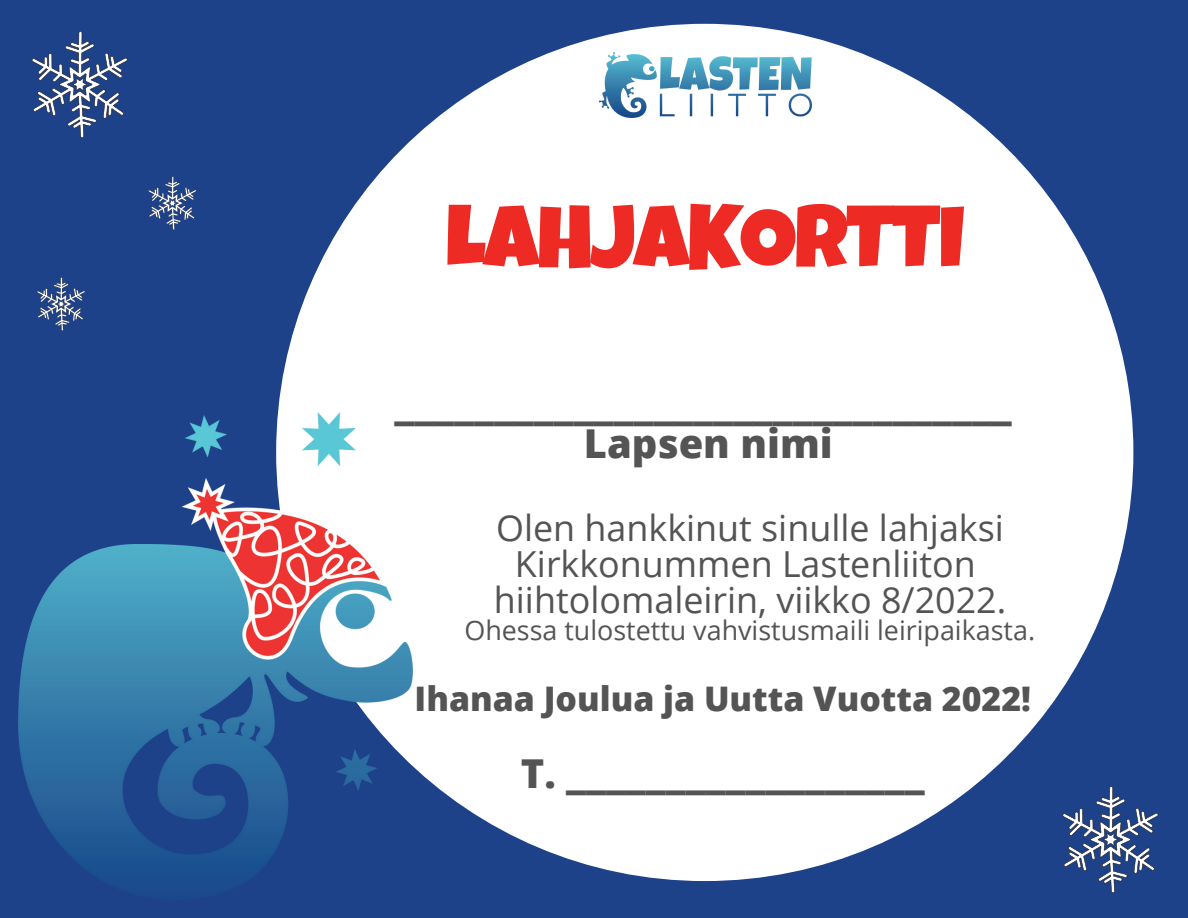
<style>
.page{position:relative;width:1188px;height:918px;background:#1d4289}
.page>*{position:absolute;margin:0;border:0;box-sizing:border-box;transform-origin:0 0}
.t1{font:88.5px "Luckiest Guy";letter-spacing:-.02em;color:#ee2a25}
.t2{font:800 39.9px "Open Sans";color:#545454}
.t3{font:36px/35.7px "Open Sans";color:#545454;text-align:center}
.t4{font:800 33.9px "Open Sans";color:#545454}
.t5{font:27px "Open Sans";color:#545454}
</style>
<div class="page">
<div style="left:276px;top:24px;width:857px;height:857px;background:#fff;border-radius:50%"></div>
<img style="left:19px;top:413px;width:394px;height:468px">
<svg style="left:32px;top:31px;width:96px;height:107px"></svg>
<svg style="left:148px;top:177px;width:185px;height:166px"></svg>
<svg style="left:37px;top:277px;width:48px;height:54px"></svg>
<svg style="left:1063px;top:786px;width:95px;height:107px"></svg>
<img style="left:600px;top:53px;width:211px;height:65px">
<p class="t1" style="left:445px;top:205px;width:521px">LAHJAKORTTI</p>
<p class="t2" style="left:394px;top:377px;width:619px">_______________________________</p>
<p class="t2" style="left:584px;top:416px;width:250px">Lapsen nimi</p>
<p class="t3" style="left:496px;top:509px;width:509px">Olen hankkinut sinulle lahjaksi<br>Kirkkonummen Lastenliiton</p>
<p class="t3" style="left:494px;top:581px;width:514px">hiihtolomaleirin, viikko 8/2022.</p>
<p class="t5" style="left:464px;top:611px;width:572px">Ohessa tulostettu vahvistusmaili leiripaikasta.</p>
<p class="t4" style="left:415px;top:675px;width:618px">Ihanaa Joulua ja Uutta Vuotta 2022!</p>
<p class="t2" style="left:521px;top:745px;width:405px">T. __________________</p>
</div>
